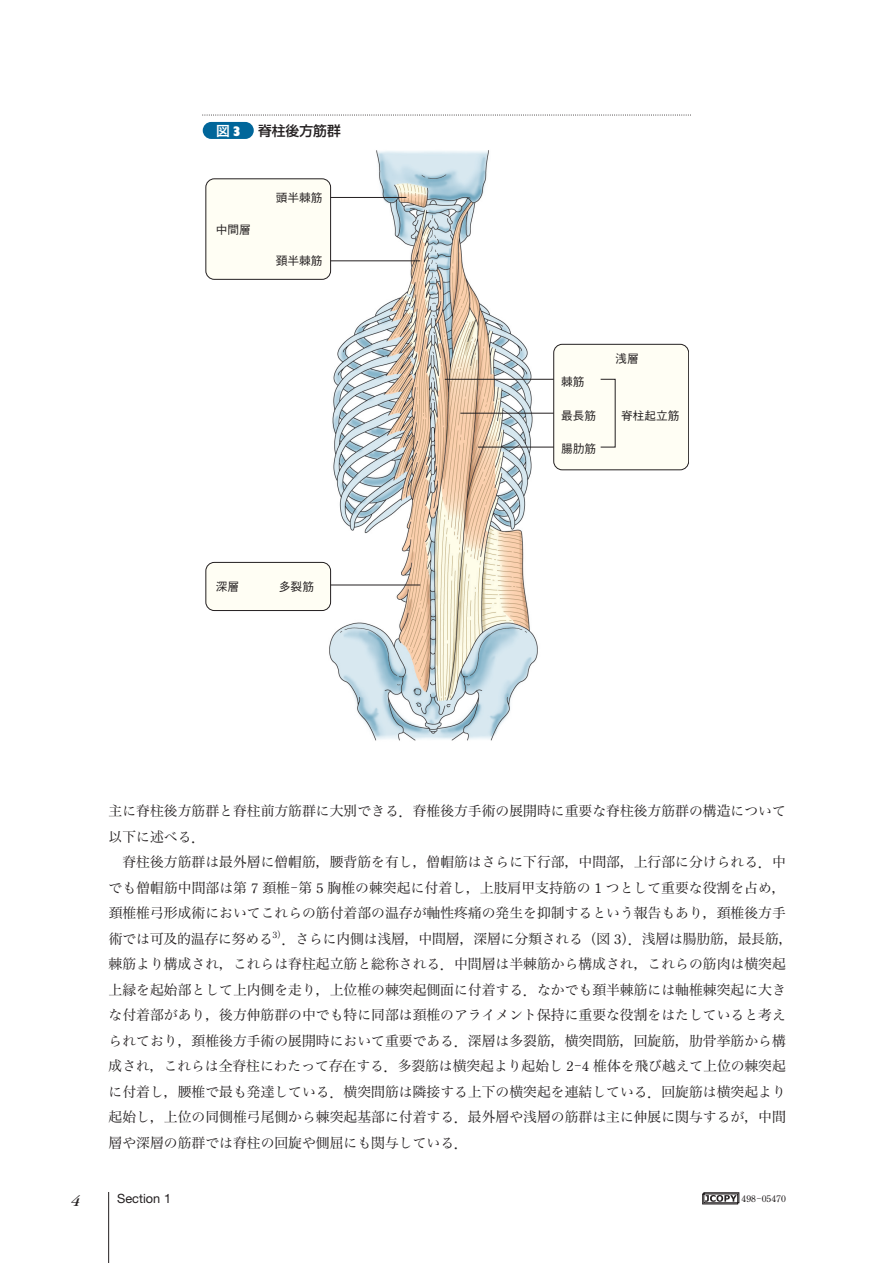
<style>
.page{position:relative;width:893px;height:1263px;background:#fff}
.page>*{position:absolute;margin:0;border:0;box-sizing:border-box;transform-origin:0 0}
.t1{font:italic 15.9px "Garamond IT Cby BT";color:#231f20}
.t2{font:13.8px/25.5px "Hira Min DS W3";color:#231f20}
.t3{font:500 13.8px "Shin Go";color:#231f20}
.t4{font:13.8px "Hira Kaku DS W6";color:#fff}
.t5{font:12.75px "Helvetica Neue";color:#231f20}
.t6{font:11.7px "Gothic BBB Pr 5 Medium 90 pv RKSJ H";color:#231f20}
.t7{font:9.6px "Century Oldstyle BT";color:#231f20}
.s1{font-family:"Gill Sans Extra Bold Display"}
.s2{font-family:"Century Oldstyle BT"}
.s3{font-family:"Hira Min DS W3"}
</style>
<div class="page">
<hr style="left:108px;top:1192px;width:1px;height:71px;background:#231f20">
<svg style="left:702px;top:1192px;width:37px;height:12px"></svg>
<img style="left:318px;top:150px;width:220px;height:591px">
<div style="left:206px;top:562px;width:125px;height:48px;background:#fffef4;border-radius:9px"></div>
<div style="left:206px;top:562px;width:125px;height:49px;border:1px solid #231f20;border-radius:9px"></div>
<div style="left:206px;top:179px;width:125px;height:100px;background:#fffef4;border-radius:9px"></div>
<div style="left:206px;top:178px;width:125px;height:102px;border:1px solid #231f20;border-radius:9px"></div>
<div style="left:554px;top:344px;width:135px;height:126px;background:#fffef4;border-radius:9px"></div>
<div style="left:553px;top:344px;width:136px;height:126px;border:1px solid #231f20;border-radius:9px"></div>
<svg style="left:330px;top:197px;width:286px;height:388px"></svg>
<div style="left:203px;top:122px;width:51px;height:17px;background:#01669a;border-radius:9px"></div>
<svg style="left:203px;top:114px;width:488px;height:2px"></svg>
<p class="t4" style="left:216px;top:121px;width:29px">図　<span class="s1">3</span></p>
<p class="t3" style="left:258px;top:121px;width:84px">脊柱後方筋群</p>
<p class="t6" style="left:216px;top:220px;width:37px">中間層</p>
<p class="t6" style="left:276px;top:189px;width:48px">頭半棘筋</p>
<p class="t6" style="left:276px;top:251px;width:48px">頚半棘筋</p>
<p class="t6" style="left:216px;top:577px;width:25px">深層</p>
<p class="t6" style="left:279px;top:577px;width:37px">多裂筋</p>
<p class="t6" style="left:561px;top:372px;width:25px">棘筋</p>
<p class="t6" style="left:561px;top:406px;width:37px">最長筋</p>
<p class="t6" style="left:561px;top:440px;width:37px">腸肋筋</p>
<p class="t6" style="left:615px;top:349px;width:25px">浅層</p>
<p class="t6" style="left:621px;top:406px;width:60px">脊柱起立筋</p>
<p class="t2" style="left:109px;top:798px;width:686px">主に脊柱後方筋群と脊柱前方筋群に大別できる．脊椎後方手術の展開時に重要な脊柱後方筋群の構造について以下に述べる．<br>　脊柱後方筋群は最外層に僧帽筋，腰背筋を有し，僧帽筋はさらに下行部，中間部，上行部に分けられる．中でも僧帽筋中間部は第 <span class="s2">7</span> 頚椎－第 <span class="s2">5</span> 胸椎の棘突起に付着し，上肢肩甲支持筋の <span class="s2">1</span> つとして重要な役割を占め，頚椎椎弓形成術においてこれらの筋付着部の温存が軸性疼痛の発生を抑制するという報告もあり，頚椎後方手術では可及的温存に努める<sup>3</sup><sup>）</sup>．さらに内側は浅層，中間層，深層に分類される（図 <span class="s2">3</span>）．浅層は腸肋筋，最長筋，棘筋より構成され，これらは脊柱起立筋と総称される．中間層は半棘筋から構成され，これらの筋肉は横突起上縁を起始部として上内側を走り，上位椎の棘突起側面に付着する．なかでも頚半棘筋には軸椎棘突起に大きな付着部があり，後方伸筋群の中でも特に同部は頚椎のアライメント保持に重要な役割をはたしていると考えられており，頚椎後方手術の展開時において重要である．深層は多裂筋，横突間筋，回旋筋，肋骨挙筋から構成され，これらは全脊柱にわたって存在する．多裂筋は横突起より起始し <span class="s2">2</span>－<span class="s2">4</span> 椎体を飛び越えて上位の棘突起に付着し，腰椎で最も発達している．横突間筋は隣接する上下の横突起を連結している．回旋筋は横突起より起始し，上位の同側椎弓尾側から棘突起基部に付着する．最外層や浅層の筋群は主に伸展に関与するが，中間層や深層の筋群では脊柱の回旋や側屈にも関与している．</p>
<p class="t1" style="left:71px;top:1191px;width:10px">4</p>
<p class="t5" style="left:117px;top:1191px;width:56px">Section 1</p>
<p class="t7" style="left:742px;top:1193px;width:46px">498<span class="s3">－</span>05470</p>
</div>
